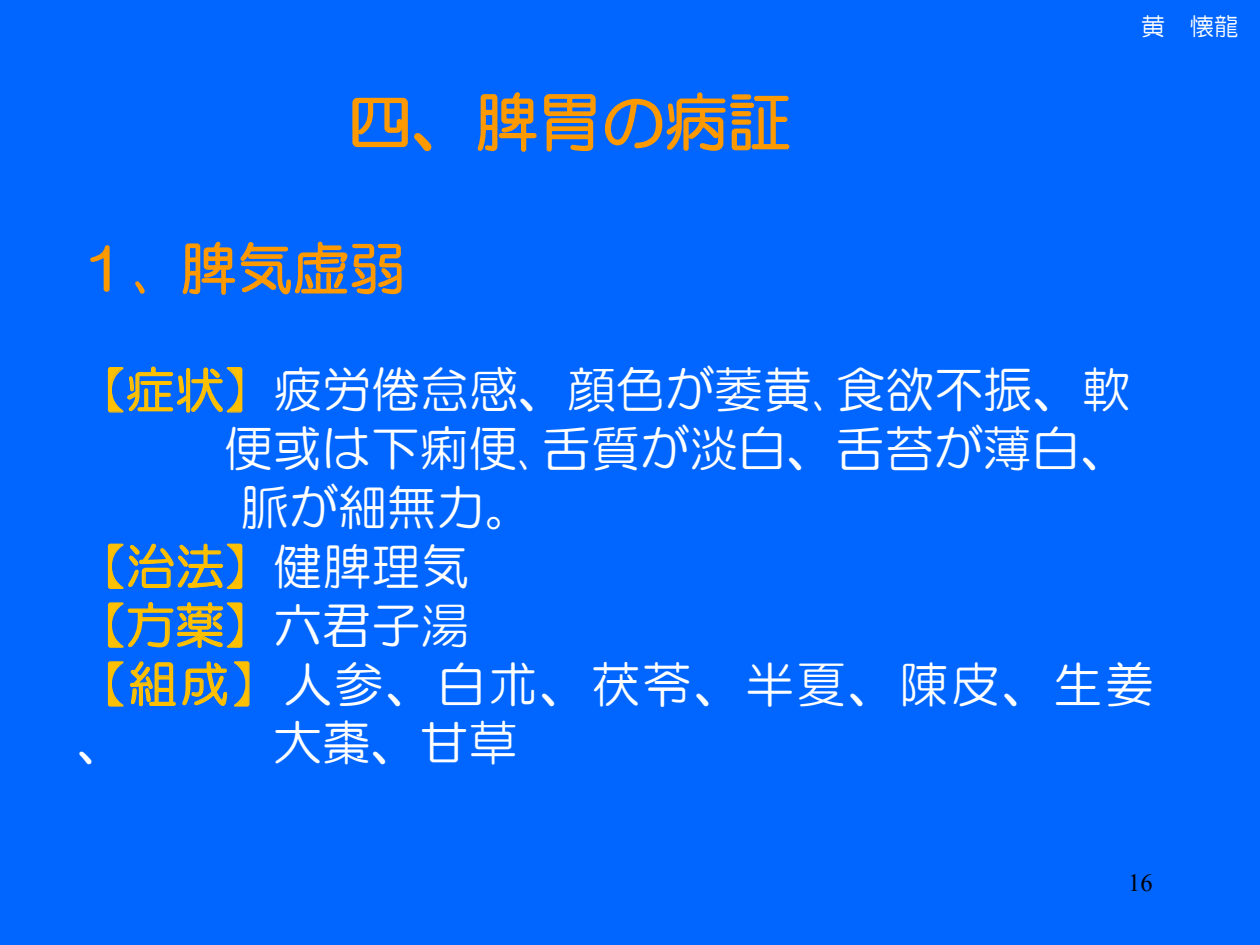
<style>
.page{position:relative;width:1260px;height:945px;background:#06f}
.page>*{position:absolute;margin:0;border:0;box-sizing:border-box;transform-origin:0 0}
.t1{font:63px "HG Maru Gothic MPRO";letter-spacing:.005em;color:#f90}
.t2{font:56.18px "HG Maru Gothic MPRO";color:#f90}
.t3{font:49px "HG Maru Gothic MPRO";color:#fff}
.t4{font:49px "HG Maru Gothic MPRO";letter-spacing:.05em;color:#fff}
.t5{font:49px "HG Maru Gothic MPRO";color:#ffc000}
.t6{font:24.5px "HG Maru Gothic MPRO";color:#fff}
.t7{font:24.5px "Times New Roman";color:#000}
.s1{color:#ffc000}
.s2{color:#fff}
</style>
<div class="page">
<svg style="left:352px;top:97px;width:79px;height:54px"></svg>
<svg style="left:478px;top:92px;width:59px;height:60px"></svg>
<svg style="left:544px;top:94px;width:52px;height:58px"></svg>
<svg style="left:604px;top:92px;width:186px;height:59px"></svg>
<svg style="left:90px;top:245px;width:20px;height:47px"></svg>
<svg style="left:135px;top:281px;width:10px;height:13px"></svg>
<svg style="left:183px;top:241px;width:219px;height:54px"></svg>
<svg style="left:107px;top:366px;width:136px;height:47px"></svg>
<svg style="left:107px;top:543px;width:136px;height:46px"></svg>
<svg style="left:107px;top:602px;width:136px;height:46px"></svg>
<svg style="left:107px;top:661px;width:143px;height:46px"></svg>
<p class="t1" style="left:349px;top:91px;width:444px">四、脾胃の病証</p>
<p class="t2" style="left:77px;top:240px;width:330px">１､脾気虚弱</p>
<p class="t6" style="left:1141px;top:14px;width:100px">黄 懐龍</p>
<p class="t3" style="left:77px;top:718px;width:50px">、</p>
<p class="t3" style="left:77px;top:365px;width:1055px"><span class="s1">【症状】</span>疲労倦怠感、顔色が萎黄､食欲不振、軟</p>
<p class="t3" style="left:224px;top:424px;width:907px">便或は下痢便､舌質が淡白、舌苔が薄白、</p>
<p class="t3" style="left:240px;top:483px;width:295px">脈が細無力。</p>
<p class="t5" style="left:77px;top:542px;width:394px">【治法】<span class="s2">健脾理気</span></p>
<p class="t5" style="left:77px;top:601px;width:394px">【方薬】<span class="s2">六君子湯</span></p>
<p class="t4" style="left:77px;top:659px;width:1079px"><span class="s1">【組成】</span>人参、白朮、茯苓、半夏、陳皮、生姜</p>
<p class="t3" style="left:273px;top:718px;width:246px">大棗、甘草</p>
<p class="t7" style="left:1128px;top:866px;width:26px">16</p>
</div>
